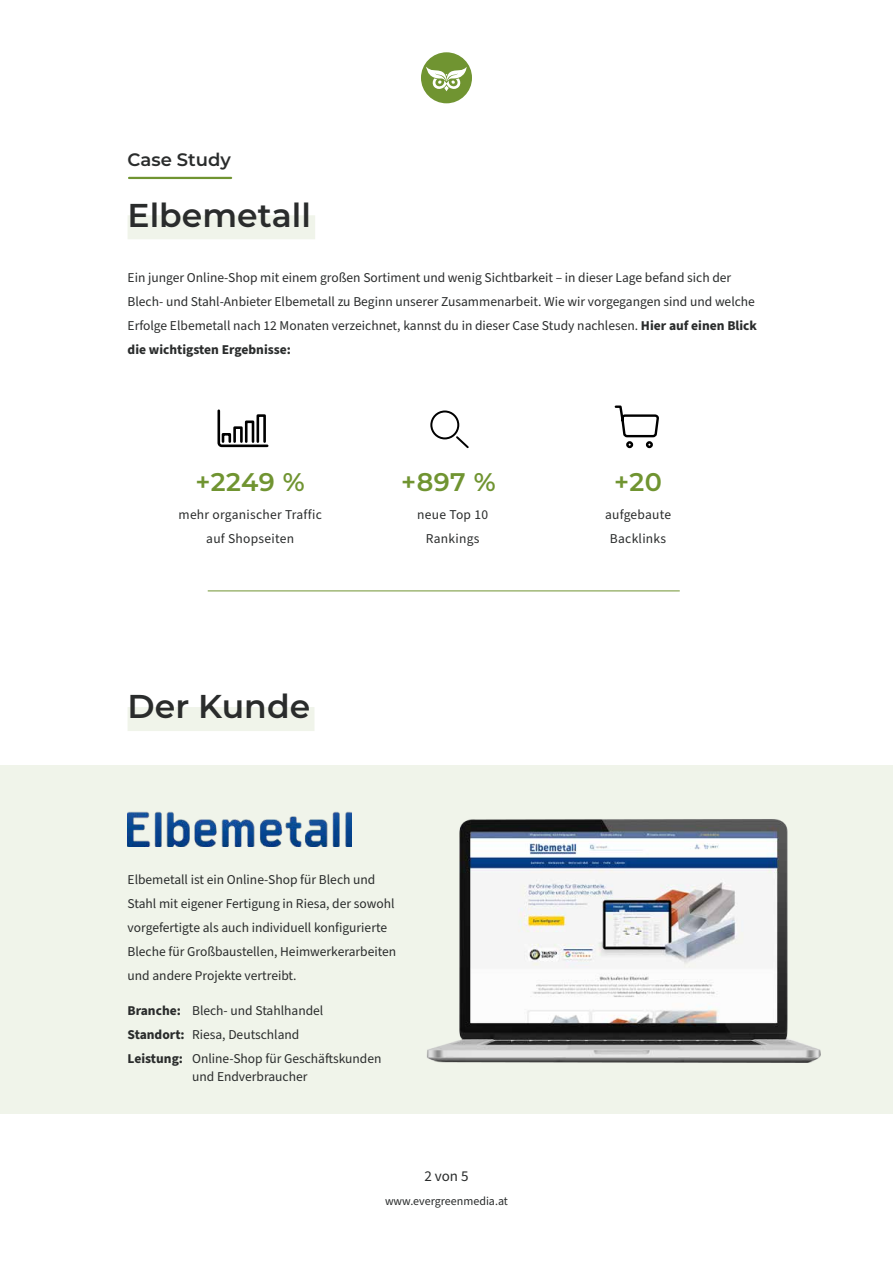
<style>
.page{position:relative;width:893px;height:1263px;background:#fff}
.page>*{position:absolute;margin:0;border:0;box-sizing:border-box;transform-origin:0 0}
.t1{font:600 33px "Montserrat";color:#2a2c2c}
.t2{font:600 25.5px "Montserrat";letter-spacing:.015em;color:#709431}
.t3{font:600 18px "Montserrat";color:#2a2c2c}
.t4{font:15px "Source Sans Pro";color:#2a2c2c}
.t5{font:13.5px/24px "Source Sans Pro";color:#2a2c2c}
.t6{font:13.5px/24px "Source Sans Pro";letter-spacing:.02em;color:#2a2c2c;text-align:center}
.t7{font:12px "Source Sans Pro";color:#2a2c2c}
.s1{font-weight:700}
</style>
<div class="page">
<div style="left:421px;top:52px;width:51px;height:51px;background:#709431;border-radius:50%"></div>
<svg style="left:426px;top:67px;width:41px;height:24px"></svg>
<div style="left:0;top:765px;width:893px;height:349px;background:#f0f4ea"></div>
<div style="left:128px;top:707px;width:186px;height:24px;background:#f0f4ea"></div>
<div style="left:128px;top:215px;width:187px;height:24px;background:#f0f4ea"></div>
<img style="left:128px;top:811px;width:223px;height:35px">
<svg style="left:615px;top:405px;width:44px;height:43px"></svg>
<svg style="left:217px;top:409px;width:52px;height:38px"></svg>
<svg style="left:430px;top:410px;width:39px;height:38px"></svg>
<hr style="left:129px;top:177px;width:102px;height:2px;background:#709431">
<hr style="left:208px;top:591px;width:472px;height:1px;background:#709431">
<img style="left:427px;top:819px;width:394px;height:244px">
<h3 class="t3" style="left:128px;top:147px;width:105px">Case Study</h3>
<h1 class="t1" style="left:128px;top:191px;width:185px">Elbemetall</h1>
<p class="t5" style="left:128px;top:266px;width:631px">Ein junger Online-Shop mit einem großen Sortiment und wenig Sichtbarkeit – in dieser Lage befand sich der Blech- und Stahl-Anbieter Elbemetall zu Beginn unserer Zusammenarbeit. Wie wir vorgegangen sind und welche Erfolge Elbemetall nach 12 Monaten verzeichnet, kannst du in dieser Case Study nachlesen. <span class="s1">Hier auf einen Blick die wichtigsten Ergebnisse:</span></p>
<h2 class="t2" style="left:196px;top:464px;width:111px">+2249 %</h2>
<p class="t6" style="left:179px;top:503px;width:145px">mehr organischer Traffic auf Shopseiten</p>
<h1 class="t1" style="left:128px;top:683px;width:184px">Der Kunde</h1>
<h2 class="t2" style="left:401px;top:464px;width:96px">+897 %</h2>
<p class="t6" style="left:417px;top:503px;width:72px">neue Top 10<br>Rankings</p>
<p class="t5" style="left:128px;top:868px;width:270px">Elbemetall ist ein Online-Shop für Blech und Stahl mit eigener Fertigung in Riesa, der sowohl vorgefertigte als auch individuell konfigurierte Bleche für Großbaustellen, Heimwerkerarbeiten und andere Projekte vertreibt.</p>
<p class="t5" style="left:128px;top:999px;width:255px"><span class="s1">Branche:</span> Blech- und Stahlhandel<br><span class="s1">Standort:</span> Riesa, Deutschland<br><span class="s1">Leistung:</span> Online-Shop für Geschäftskunden</p>
<p class="t5" style="left:192px;top:1065px;width:117px">und Endverbraucher</p>
<p class="t4" style="left:424px;top:1165px;width:46px">2 von 5</p>
<p class="t7" style="left:385px;top:1193px;width:124px">www.evergreenmedia.at</p>
<h2 class="t2" style="left:614px;top:464px;width:49px">+20</h2>
<p class="t6" style="left:605px;top:503px;width:68px">aufgebaute<br>Backlinks</p>
</div>
